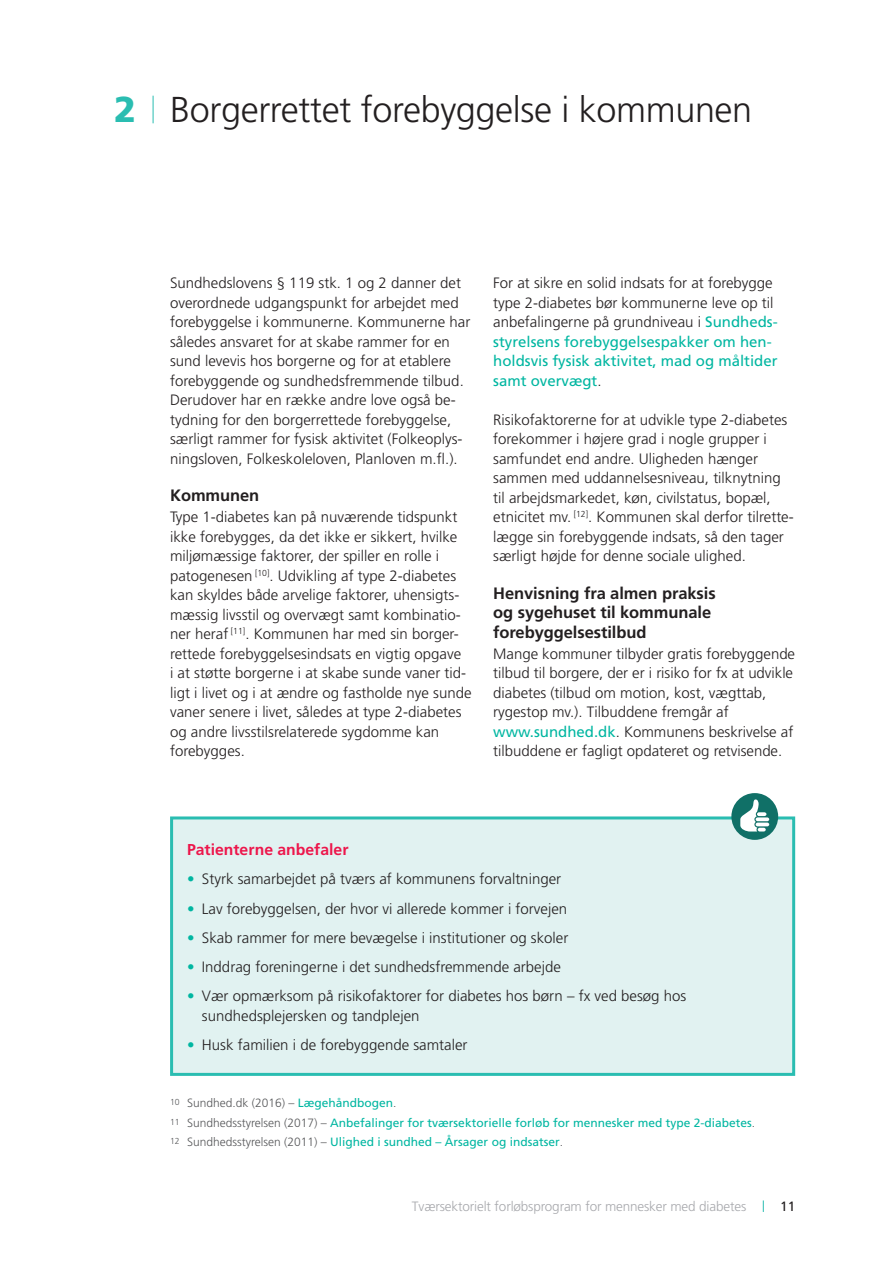
<style>
.page{position:relative;width:893px;height:1263px;background:#fff}
.page>*{position:absolute;margin:0;border:0;box-sizing:border-box;transform-origin:0 0}
.t1{font:300 36px "Frutiger";letter-spacing:-.01em;color:#231f20}
.t2{font:700 16.5px/19.5px "Frutiger";letter-spacing:-.005em;color:#231f20}
.t3{font:700 15.75px "Frutiger";color:#ed164b}
.t4{font:300 15px/19.5px "Frutiger";color:#231f20}
.t5{font:300 13.5px "Frutiger";letter-spacing:-.01em;color:#a8a9ad}
.t6{font:13.5px "Frutiger";color:#231f20}
.t7{font:12px/19.5px "Frutiger";color:#00b6a1}
.s1{font-weight:900;color:#2abdb1}
.s2{font-weight:400;color:#00b6a1}
.s3{font-weight:700;color:#00b6a1}
.s4{font-weight:300;color:#57585a}
</style>
<div class="page">
<svg style="left:153px;top:96px;width:1px;height:27px"></svg>
<svg style="left:763px;top:1200px;width:1px;height:12px"></svg>
<div style="left:170px;top:816px;width:625px;height:260px;background:#e1f2f1;border:3px solid #2abdb1"></div>
<div style="left:731px;top:793px;width:47px;height:47px;background:#107067;border-radius:50%"></div>
<svg style="left:740px;top:799px;width:29px;height:32px"></svg>
<h1 class="t1" style="left:114px;top:89px;width:640px"><span class="s1">2</span> Borgerrettet forebyggelse i kommunen</h1>
<p class="t4" style="left:170px;top:273px;width:302px">Sundhedslovens § 119 stk. 1 og 2 danner det overordnede udgangspunkt for arbejdet med forebyggelse i kommunerne. Kommunerne har således ansvaret for at skabe rammer for en sund levevis hos borgerne og for at etablere forebyggende og sundhedsfremmende tilbud.<br>Derudover har en række andre love også be&shy;tydning for den borgerrettede forebyggelse, særligt rammer for fysisk aktivitet (Folkeoplys&shy;ningsloven, Folkeskoleloven, Planloven m.fl.).</p>
<p class="t2" style="left:170px;top:486px;width:91px">Kommunen</p>
<p class="t4" style="left:170px;top:507px;width:303px">Type 1-diabetes kan på nuværende tidspunkt ikke forebygges, da det ikke er sikkert, hvilke miljømæssige faktorer, der spiller en rolle i patogenesen <sup>[10]</sup>. Udvikling af type 2-diabetes kan skyldes både arvelige faktorer, uhensigts&shy;mæssig livsstil og overvægt samt kombinatio&shy;ner heraf <sup>[11]</sup>. Kommunen har med sin borger&shy;rettede forebyggelsesindsats en vigtig opgave<br>i at støtte borgerne i at skabe sunde vaner tid&shy;ligt i livet og i at ændre og fastholde nye sunde vaner senere i livet, således at type 2-diabetes og andre livsstilsrelaterede sygdomme kan forebygges.</p>
<p class="t4" style="left:493px;top:273px;width:286px">For at sikre en solid indsats for at forebygge type 2-diabetes bør kommunerne leve op til anbefalingerne på grundniveau i <span class="s2">Sundheds&shy;styrelsens forebyggelsespakker om hen&shy;holdsvis fysisk aktivitet, mad og måltider samt overvægt</span>.</p>
<p class="t4" style="left:493px;top:410px;width:301px">Risikofaktorerne for at udvikle type 2-diabetes forekommer i højere grad i nogle grupper i samfundet end andre. Uligheden hænger sammen med uddannelsesniveau, tilknytning til arbejdsmarkedet, køn, civilstatus, bopæl, etnicitet mv. <sup>[12]</sup>. Kommunen skal derfor tilrette&shy;lægge sin forebyggende indsats, så den tager særligt højde for denne sociale ulighed.</p>
<p class="t2" style="left:493px;top:583px;width:224px">Henvisning fra almen praksis og sygehuset til kommunale forebyggelsestilbud</p>
<p class="t4" style="left:493px;top:644px;width:303px">Mange kommuner tilbyder gratis forebyggende tilbud til borgere, der er i risiko for fx at udvikle diabetes (tilbud om motion, kost, vægttab, rygestop mv.). Tilbuddene fremgår af <span class="s2">www.sundhed.dk</span>. Kommunens beskrivelse af tilbuddene er fagligt opdateret og retvisende.</p>
<p class="t3" style="left:187px;top:840px;width:163px">Patienterne anbefaler</p>
<p class="t4" style="left:187px;top:869px;width:376px"><span class="s3">•</span> Styrk samarbejdet på tværs af kommunens forvaltninger</p>
<p class="t4" style="left:187px;top:899px;width:382px"><span class="s3">•</span> Lav forebyggelsen, der hvor vi allerede kommer i forvejen</p>
<p class="t4" style="left:187px;top:928px;width:383px"><span class="s3">•</span> Skab rammer for mere bevægelse i institutioner og skoler</p>
<p class="t4" style="left:187px;top:957px;width:375px"><span class="s3">•</span> Inddrag foreningerne i det sundhedsfremmende arbejde</p>
<p class="t4" style="left:202px;top:986px;width:486px;text-indent:-15px"><span class="s3">•</span> Vær opmærksom på risikofaktorer for diabetes hos børn – fx ved besøg hos sundhedsplejersken og tandplejen</p>
<p class="t4" style="left:187px;top:1035px;width:282px"><span class="s3">•</span> Husk familien i de forebyggende samtaler</p>
<p class="t7" style="left:170px;top:1093px;width:586px"><sup>10</sup> <span class="s4">Sundhed.dk (2016) –</span> Lægehåndbogen<span class="s4">.<br></span><sup>11</sup> <span class="s4">Sundhedsstyrelsen (2017) –</span> Anbefalinger for tværsektorielle forløb for mennesker med type 2-diabetes<span class="s4">.<br></span><sup>12</sup> <span class="s4">Sundhedsstyrelsen (2011) –</span> Ulighed i sundhed – Årsager og indsatser<span class="s4">.</span></p>
<p class="t5" style="left:412px;top:1199px;width:336px">Tværsektorielt forløbsprogram for mennesker med diabetes</p>
<p class="t6" style="left:780px;top:1198px;width:17px">11</p>
</div>
